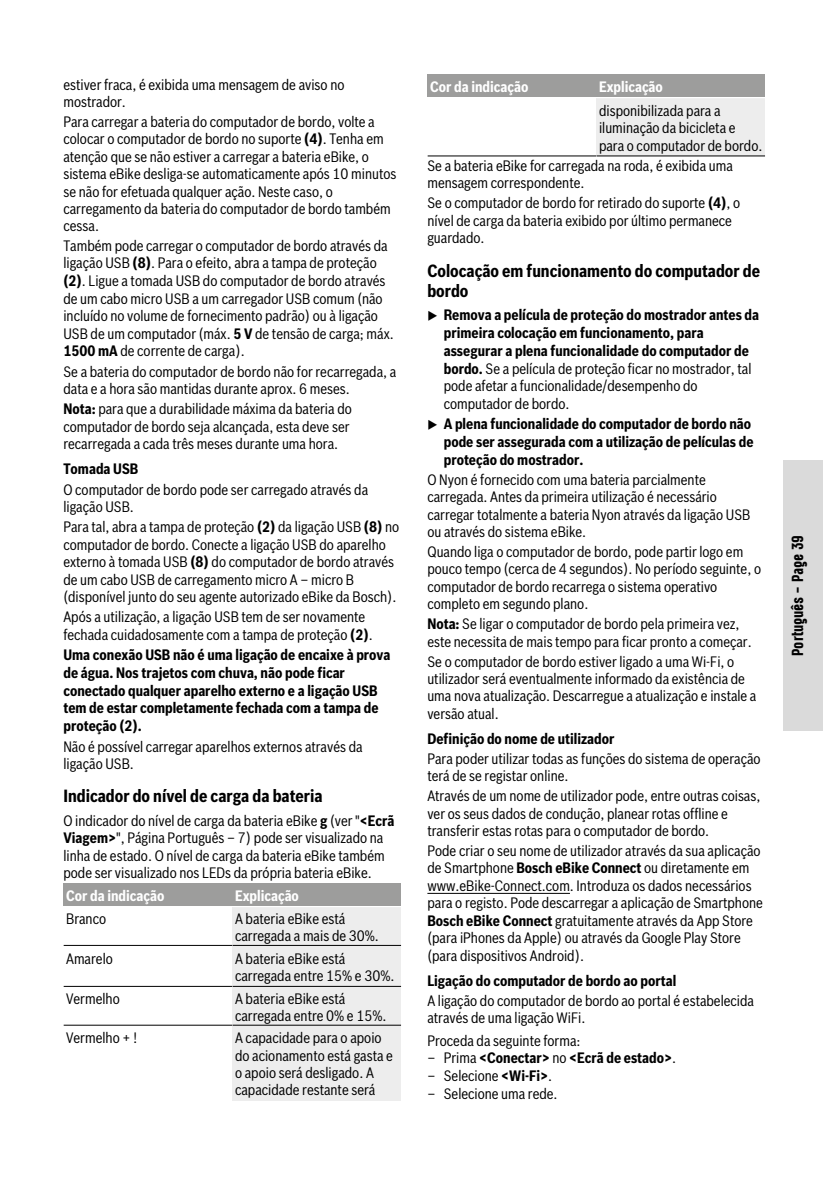
<style>
.page{position:relative;width:823px;height:1191px;background:#fff}
.page>*{position:absolute;margin:0;border:0;box-sizing:border-box;transform-origin:0 0}
.t1{font:700 17.2px/20.2px "Bosch Sans Cond";color:#000}
.t2{font:700 16px "Port Condensed";color:#000}
.t3{font:14.8px/17.2px "Bosch Sans Cond";color:#000}
.t4{font:700 14.8px/17.8px "Bosch Sans Cond";color:#000}
.t5{font:700 14.8px "Bosch Sans Cond";color:#fff}
.s1{font-weight:700}
.s2{font-weight:400}
</style>
<div class="page">
<div style="left:782px;top:460px;width:40px;height:271px;background:#dadada"></div>
<div style="left:63px;top:883px;width:169px;height:23px;background:#9d9d9c"></div>
<div style="left:232px;top:883px;width:169px;height:23px;background:#9d9d9c"></div>
<div style="left:232px;top:907px;width:169px;height:38px;background:#ededed"></div>
<div style="left:232px;top:946px;width:169px;height:40px;background:#ededed"></div>
<div style="left:232px;top:987px;width:169px;height:37px;background:#ededed"></div>
<div style="left:232px;top:1025px;width:169px;height:75px;background:#ededed"></div>
<hr style="left:63px;top:945px;width:169px;height:1px;background:#000">
<hr style="left:232px;top:945px;width:169px;height:1px;background:#000">
<hr style="left:63px;top:986px;width:169px;height:1px;background:#000">
<hr style="left:232px;top:986px;width:169px;height:1px;background:#000">
<hr style="left:63px;top:1024px;width:169px;height:1px;background:#000">
<hr style="left:232px;top:1024px;width:169px;height:1px;background:#000">
<div style="left:427px;top:74px;width:169px;height:23px;background:#9d9d9c"></div>
<div style="left:596px;top:74px;width:168px;height:23px;background:#9d9d9c"></div>
<div style="left:596px;top:98px;width:168px;height:57px;background:#ededed"></div>
<hr style="left:427px;top:155px;width:169px;height:1px;background:#000">
<hr style="left:596px;top:155px;width:168px;height:1px;background:#000">
<hr style="left:427px;top:893px;width:142px;height:1px;background:#000">
<p class="t3" style="left:63px;top:74px;width:282px">estiver fraca, é exibida uma mensagem de aviso no mostrador.</p>
<p class="t3" style="left:63px;top:112px;width:334px">Para carregar a bateria do computador de bordo, volte a colocar o computador de bordo no suporte <span class="s1">(4)</span>. Tenha em atenção que se não estiver a carregar a bateria eBike, o sistema eBike desliga-se automaticamente após 10 minutos se não for efetuada qualquer ação. Neste caso, o carregamento da bateria do computador de bordo também cessa.</p>
<p class="t3" style="left:63px;top:236px;width:331px">Também pode carregar o computador de bordo através da ligação USB <span class="s1">(8)</span>. Para o efeito, abra a tampa de proteção <span class="s1">(2)</span>. Ligue a tomada USB do computador de bordo através de um cabo micro USB a um carregador USB comum (não incluído no volume de fornecimento padrão) ou à ligação USB de um computador (máx. <span class="s1">5 V</span> de tensão de carga; máx.<br><span class="s1">1500 mA</span> de corrente de carga).</p>
<p class="t3" style="left:63px;top:362px;width:334px">Se a bateria do computador de bordo não for recarregada, a data e a hora são mantidas durante aprox. 6 meses.</p>
<p class="t3" style="left:63px;top:399px;width:290px"><span class="s1">Nota:</span> para que a durabilidade máxima da bateria do computador de bordo seja alcançada, esta deve ser recarregada a cada três meses durante uma hora.</p>
<p class="t4" style="left:63px;top:459px;width:76px">Tomada USB</p>
<p class="t3" style="left:63px;top:480px;width:306px">O computador de bordo pode ser carregado através da ligação USB.</p>
<p class="t3" style="left:63px;top:517px;width:337px">Para tal, abra a tampa de proteção <span class="s1">(2)</span> da ligação USB <span class="s1">(8)</span> no computador de bordo. Conecte a ligação USB do aparelho externo à tomada USB <span class="s1">(8)</span> do computador de bordo através de um cabo USB de carregamento micro A – micro B (disponível junto do seu agente autorizado eBike da Bosch).</p>
<p class="t3" style="left:63px;top:607px;width:310px">Após a utilização, a ligação USB tem de ser novamente fechada cuidadosamente com a tampa de proteção <span class="s1">(2)</span>.</p>
<p class="t4" style="left:63px;top:645px;width:328px">Uma conexão USB não é uma ligação de encaixe à prova de água. Nos trajetos com chuva, não pode ficar conectado qualquer aparelho externo e a ligação USB tem de estar completamente fechada com a tampa de proteção (2).</p>
<p class="t3" style="left:63px;top:736px;width:300px">Não é possível carregar aparelhos externos através da ligação USB.</p>
<p class="t1" style="left:63px;top:785px;width:260px">Indicador do nível de carga da bateria</p>
<p class="t3" style="left:63px;top:810px;width:332px">O indicador do nível de carga da bateria eBike <span class="s1">g</span> (ver "<span class="s1">&lt;Ecrã Viagem&gt;</span>", Página Português – 7) pode ser visualizado na linha de estado. O nível de carga da bateria eBike também pode ser visualizado nos LEDs da própria bateria eBike.</p>
<p class="t5" style="left:66px;top:884px;width:100px">Cor da indicação</p>
<p class="t5" style="left:235px;top:884px;width:65px">Explicação</p>
<p class="t3" style="left:66px;top:908px;width:41px">Branco</p>
<p class="t3" style="left:235px;top:908px;width:145px">A bateria eBike está carregada a mais de 30%.</p>
<p class="t3" style="left:66px;top:948px;width:48px">Amarelo</p>
<p class="t3" style="left:235px;top:948px;width:161px">A bateria eBike está carregada entre 15% e 30%.</p>
<p class="t3" style="left:66px;top:988px;width:55px">Vermelho</p>
<p class="t3" style="left:235px;top:988px;width:153px">A bateria eBike está carregada entre 0% e 15%.</p>
<p class="t3" style="left:66px;top:1028px;width:72px">Vermelho + !</p>
<p class="t3" style="left:235px;top:1028px;width:159px">A capacidade para o apoio do acionamento está gasta e o apoio será desligado. A capacidade restante será</p>
<p class="t5" style="left:430px;top:76px;width:100px">Cor da indicação</p>
<p class="t5" style="left:598px;top:76px;width:65px">Explicação</p>
<p class="t3" style="left:598px;top:101px;width:165px">disponibilizada para a iluminação da bicicleta e para o computador de bordo.</p>
<p class="t3" style="left:427px;top:156px;width:307px">Se a bateria eBike for carregada na roda, é exibida uma mensagem correspondente.</p>
<p class="t3" style="left:427px;top:193px;width:314px">Se o computador de bordo for retirado do suporte <span class="s1">(4)</span>, o nível de carga da bateria exibido por último permanece guardado.</p>
<p class="t1" style="left:427px;top:259px;width:334px">Colocação em funcionamento do computador de bordo</p>
<p class="t4" style="left:443px;top:305px;width:317px;text-indent:-16px">◆ Remova a película de proteção do mostrador antes da primeira colocação em funcionamento, para assegurar a plena funcionalidade do computador de bordo. <span class="s2">Se a película de proteção ficar no mostrador, tal pode afetar a funcionalidade/desempenho do computador de bordo.</span></p>
<p class="t4" style="left:443px;top:414px;width:311px;text-indent:-16px">◆ A plena funcionalidade do computador de bordo não pode ser assegurada com a utilização de películas de proteção do mostrador.</p>
<p class="t3" style="left:427px;top:470px;width:324px">O Nyon é fornecido com uma bateria parcialmente carregada. Antes da primeira utilização é necessário carregar totalmente a bateria Nyon através da ligação USB ou através do sistema eBike.</p>
<p class="t3" style="left:427px;top:542px;width:335px">Quando liga o computador de bordo, pode partir logo em pouco tempo (cerca de 4 segundos). No período seguinte, o computador de bordo recarrega o sistema operativo completo em segundo plano.</p>
<p class="t3" style="left:427px;top:613px;width:325px;line-height:17.8px"><span class="s1">Nota:</span> Se ligar o computador de bordo pela primeira vez, este necessita de mais tempo para ficar pronto a começar.</p>
<p class="t3" style="left:427px;top:651px;width:330px">Se o computador de bordo estiver ligado a uma Wi-Fi, o utilizador será eventualmente informado da existência de uma nova atualização. Descarregue a atualização e instale a versão atual.</p>
<p class="t4" style="left:427px;top:728px;width:188px">Definição do nome de utilizador</p>
<p class="t3" style="left:427px;top:749px;width:334px">Para poder utilizar todas as funções do sistema de operação terá de se registar online.</p>
<p class="t3" style="left:427px;top:786px;width:334px">Através de um nome de utilizador pode, entre outras coisas, ver os seus dados de condução, planear rotas offline e transferir estas rotas para o computador de bordo.</p>
<p class="t3" style="left:427px;top:840px;width:337px">Pode criar o seu nome de utilizador através da sua aplicação de Smartphone <span class="s1">Bosch eBike Connect</span> ou diretamente em www.eBike-Connect.com. Introduza os dados necessários para o registo. Pode descarregar a aplicação de Smartphone <span class="s1">Bosch eBike Connect</span> gratuitamente através da App Store (para iPhones da Apple) ou através da Google Play Store (para dispositivos Android).</p>
<p class="t4" style="left:427px;top:970px;width:250px">Ligação do computador de bordo ao portal</p>
<p class="t3" style="left:427px;top:991px;width:328px">A ligação do computador de bordo ao portal é estabelecida através de uma ligação WiFi.</p>
<p class="t3" style="left:427px;top:1031px;width:154px">Proceda da seguinte forma:</p>
<p class="t4" style="left:427px;top:1048px;width:250px"><span class="s2">– Prima</span> &lt;Conectar&gt; <span class="s2">no</span> &lt;Ecrã de estado&gt;<span class="s2">.</span></p>
<p class="t3" style="left:427px;top:1066px;width:126px">– Selecione <span class="s1">&lt;Wi-Fi&gt;</span>.</p>
<p class="t3" style="left:427px;top:1084px;width:132px">– Selecione uma rede.</p>
<p class="t2" style="left:786px;top:656px;width:122px;rotate:-90deg">Português – Page 39</p>
</div>
